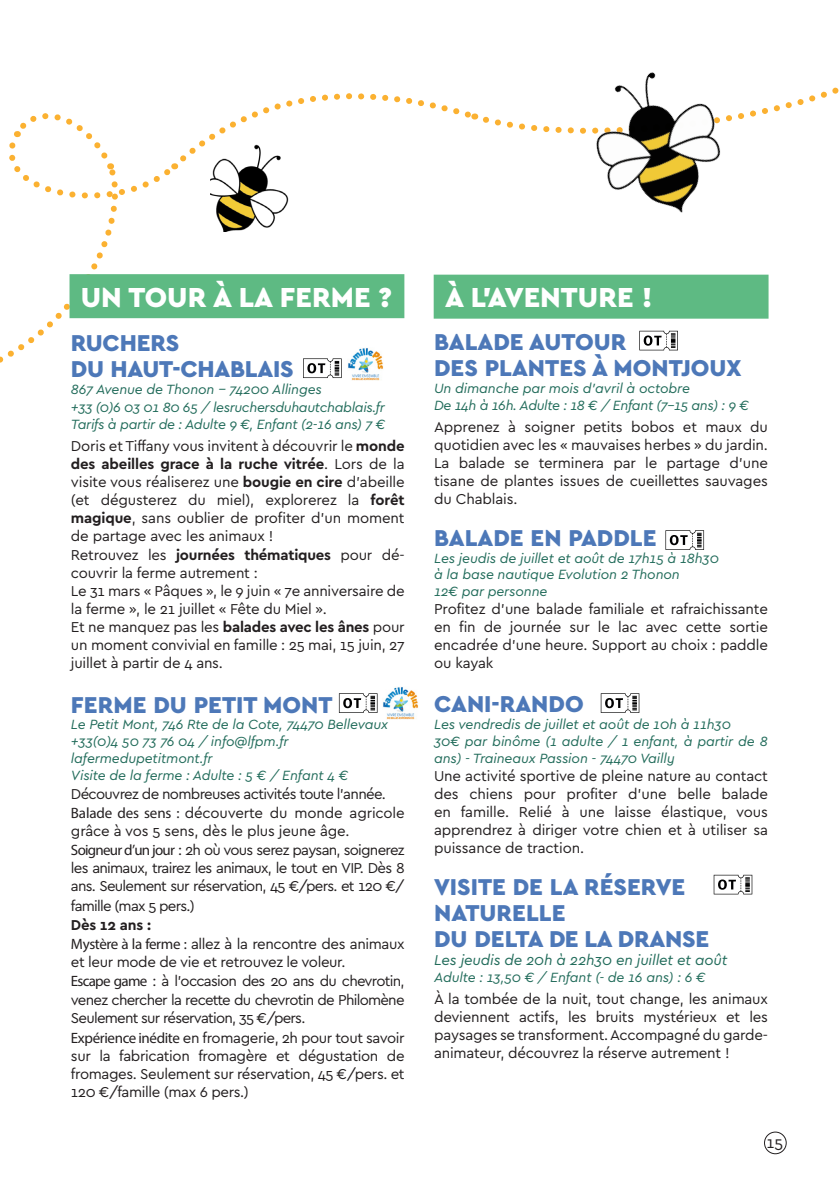
<style>
.page{position:relative;width:840px;height:1191px;background:#fff}
.page>*{position:absolute;margin:0;border:0;box-sizing:border-box;transform-origin:0 0}
.Categories_Cera{font:900 28.8px "Cera Basic";color:#fff}
.Contenu{font:900 24px/26px "Cera Basic";color:#4d78b8}
.t1{font:16.2px "Cera Basic";color:#231f20}
.Contenu-2{font:15px/18px "Cera Basic";letter-spacing:-.015em;color:#231f20;text-align:justify}
.Contenu-3{font:15px "Cera Basic";letter-spacing:-.045em;color:#231f20}
.Contenu-4{font:italic 15px "Cera Basic";letter-spacing:-.01em;color:#226c5b}
.Contenu-5{font:700 15px "Cera Basic";letter-spacing:-.015em;color:#231f20}
.détail_lieu{font:italic 14px/16.8px "Cera Basic";letter-spacing:-.01em;color:#226c5b}
.s1{font-size:15px}
.s2{font-weight:700}
.s3{font-family:"Myriad Pro"}
</style>
<div class="page">
<div style="left:763px;top:1131px;width:23px;height:23px;border:1px solid #231f20;border-radius:50%"></div>
<svg style="left:478px;top:87px;width:361px;height:46px"></svg>
<svg style="left:639px;top:331px;width:38px;height:19px"></svg>
<svg style="left:665px;top:530px;width:38px;height:20px"></svg>
<svg style="left:600px;top:693px;width:39px;height:20px"></svg>
<svg style="left:713px;top:874px;width:39px;height:20px"></svg>
<img style="left:383px;top:687px;width:35px;height:32px">
<div style="left:433px;top:275px;width:335px;height:44px;background:#5eba83"></div>
<img style="left:552px;top:72px;width:202px;height:141px">
<svg style="left:0;top:93px;width:476px;height:288px"></svg>
<svg style="left:338px;top:693px;width:39px;height:20px"></svg>
<p class="Categories_Cera" style="left:81px;top:280px;width:312px">UN TOUR À LA FERME ?</p>
<p class="Contenu" style="left:71px;top:330px;width:110px">RUCHERS</p>
<p class="Contenu" style="left:71px;top:356px;width:224px">DU HAUT-CHABLAIS</p>
<p class="détail_lieu" style="left:71px;top:381px;width:252px">867 Avenue de Thonon <span class="s1">–</span> 74200 Allinges</p>
<p class="détail_lieu" style="left:71px;top:399px;width:315px">+33 (0)6 03 01 80 65 / lesruchersduhautchablais.fr</p>
<p class="détail_lieu" style="left:71px;top:416px;width:316px">Tarifs à partir de : Adulte 9 €, Enfant (2-16 ans) 7 €</p>
<p class="Contenu-2" style="left:71px;top:437px;width:335px">Doris et Tiffany vous invitent à découvrir le <span class="s2">monde des abeilles grace à la ruche vitrée</span>. Lors de la visite vous réaliserez une <span class="s2">bougie en cire</span> d’abeille (et dégusterez du miel), explorerez la <span class="s2">forêt magique</span>, sans oublier de profiter d’un moment de partage avec les animaux !</p>
<p class="Contenu-2" style="left:71px;top:546px;width:335px">Retrouvez les <span class="s2">journées thématiques</span> pour dé&shy;couvrir la ferme autrement :</p>
<p class="Contenu-2" style="left:71px;top:582px;width:335px">Le 31 mars « Pâques », le 9 juin « 7e anniversaire de la ferme », le 21 juillet « Fête du Miel ».</p>
<p class="Contenu-2" style="left:71px;top:618px;width:335px">Et ne manquez pas les <span class="s2">balades avec les ânes</span> pour un moment convivial en famille : 25 mai, 15 juin, 27 juillet à partir de 4 ans.</p>
<p class="Contenu" style="left:71px;top:691px;width:263px">FERME DU PETIT MONT</p>
<p class="détail_lieu" style="left:71px;top:716px;width:318px">Le Petit Mont, 746 Rte de la Cote, 74470 Bellevaux</p>
<p class="détail_lieu" style="left:71px;top:733px;width:219px">+33(0)4 50 73 76 04 / info@lfpm.fr</p>
<p class="détail_lieu" style="left:71px;top:749px;width:143px">lafermedupetitmont.fr</p>
<p class="détail_lieu" style="left:71px;top:766px;width:278px">Visite de la ferme : Adulte : 5 € / Enfant 4 €</p>
<p class="Contenu-3" style="left:71px;top:785px;width:316px">Découvrez de nombreuses activités toute l’année.</p>
<p class="Contenu-2" style="left:71px;top:804px;width:335px"><span class="s3">Balade des sens :</span> découverte du monde agricole grâce à vos 5 sens, dès le plus jeune âge.</p>
<p class="Contenu-2" style="left:71px;top:841px;width:335px"><span class="s3">Soigneur d’un jour</span> : 2h où vous serez paysan, soignerez les animaux, trairez les animaux, le tout en VIP. Dès 8 ans. Seulement sur réservation, 45 €/pers. et 120 €/ famille (max 5 pers.)</p>
<p class="Contenu-5" style="left:71px;top:916px;width:82px">Dès 12 ans :</p>
<p class="Contenu-2" style="left:71px;top:935px;width:335px"><span class="s3">Mystère à la ferme :</span> allez à la rencontre des animaux et leur mode de vie et retrouvez le voleur.</p>
<p class="Contenu-2" style="left:71px;top:971px;width:335px;line-height:18.6px"><span class="s3">Escape game</span> : à l'occasion des 20 ans du chevrotin, venez chercher la recette du chevrotin de Philomène Seulement sur réservation, 35 €/pers.</p>
<p class="Contenu-2" style="left:71px;top:1028px;width:335px"><span class="s3">Expérience inédite</span> en fromagerie, 2h pour tout savoir sur la fabrication fromagère et dégustation de fromages. Seulement sur réservation, 45 €/pers. et 120 €/famille (max 6 pers.)</p>
<p class="Categories_Cera" style="left:445px;top:281px;width:209px">À L’AVENTURE !</p>
<p class="Contenu" style="left:434px;top:329px;width:194px">BALADE AUTOUR</p>
<p class="Contenu" style="left:434px;top:355px;width:309px">DES PLANTES À MONTJOUX</p>
<p class="détail_lieu" style="left:434px;top:380px;width:257px">Un dimanche par mois d'avril à octobre</p>
<p class="détail_lieu" style="left:434px;top:396px;width:316px">De 14h à 16h. Adulte : 18 € / Enfant (7–15 ans) : 9 €</p>
<p class="Contenu-2" style="left:434px;top:418px;width:335px">Apprenez à soigner petits bobos et maux du quotidien avec les « mauvaises herbes » du jardin.<br>La balade se terminera par le partage d’une tisane de plantes issues de cueillettes sauvages du Chablais.</p>
<p class="Contenu" style="left:434px;top:525px;width:224px">BALADE EN PADDLE</p>
<p class="détail_lieu" style="left:434px;top:549px;width:286px">Les jeudis de juillet et août de 17h15 à 18h30</p>
<p class="détail_lieu" style="left:434px;top:566px;width:247px">à la base nautique Evolution 2 Thonon</p>
<p class="détail_lieu" style="left:434px;top:583px;width:115px">12€ par personne</p>
<p class="Contenu-2" style="left:434px;top:600px;width:335px">Profitez d'une balade familiale et rafraichissante en fin de journée sur le lac avec cette sortie encadrée d'une heure. Support au choix : paddle ou kayak</p>
<p class="Contenu" style="left:434px;top:691px;width:151px">CANI-RANDO</p>
<p class="détail_lieu" style="left:434px;top:716px;width:298px">Les vendredis de juillet et août de 10h à 11h30</p>
<p class="détail_lieu" style="left:434px;top:732px;width:335px">30€ par binôme (1 adulte / 1 enfant, à partir de 8 ans) - Traineaux Passion - 74470 Vailly</p>
<p class="Contenu-2" style="left:434px;top:766px;width:335px">Une activité sportive de pleine nature au contact des chiens pour profiter d'une belle balade en famille. Relié à une laisse élastique, vous apprendrez à diriger votre chien et à utiliser sa puissance de traction.</p>
<p class="Contenu" style="left:434px;top:873px;width:253px">VISITE DE LA RÉSERVE<br>NATURELLE</p>
<p class="Contenu" style="left:434px;top:925px;width:276px">DU DELTA DE LA DRANSE</p>
<p class="Contenu-4" style="left:434px;top:951px;width:294px">Les jeudis de 20h à 22h30 en juillet et août</p>
<p class="détail_lieu" style="left:434px;top:968px;width:273px">Adulte : 13,50 € / Enfant (- de 16 ans) : 6 €</p>
<p class="Contenu-2" style="left:434px;top:989px;width:335px">À la tombée de la nuit, tout change, les animaux deviennent actifs, les bruits mystérieux et les paysages se transforment. Accompagné du garde&shy;animateur, découvrez la réserve autrement !</p>
<p class="t1" style="left:766px;top:1132px;width:18px">15</p>
</div>
